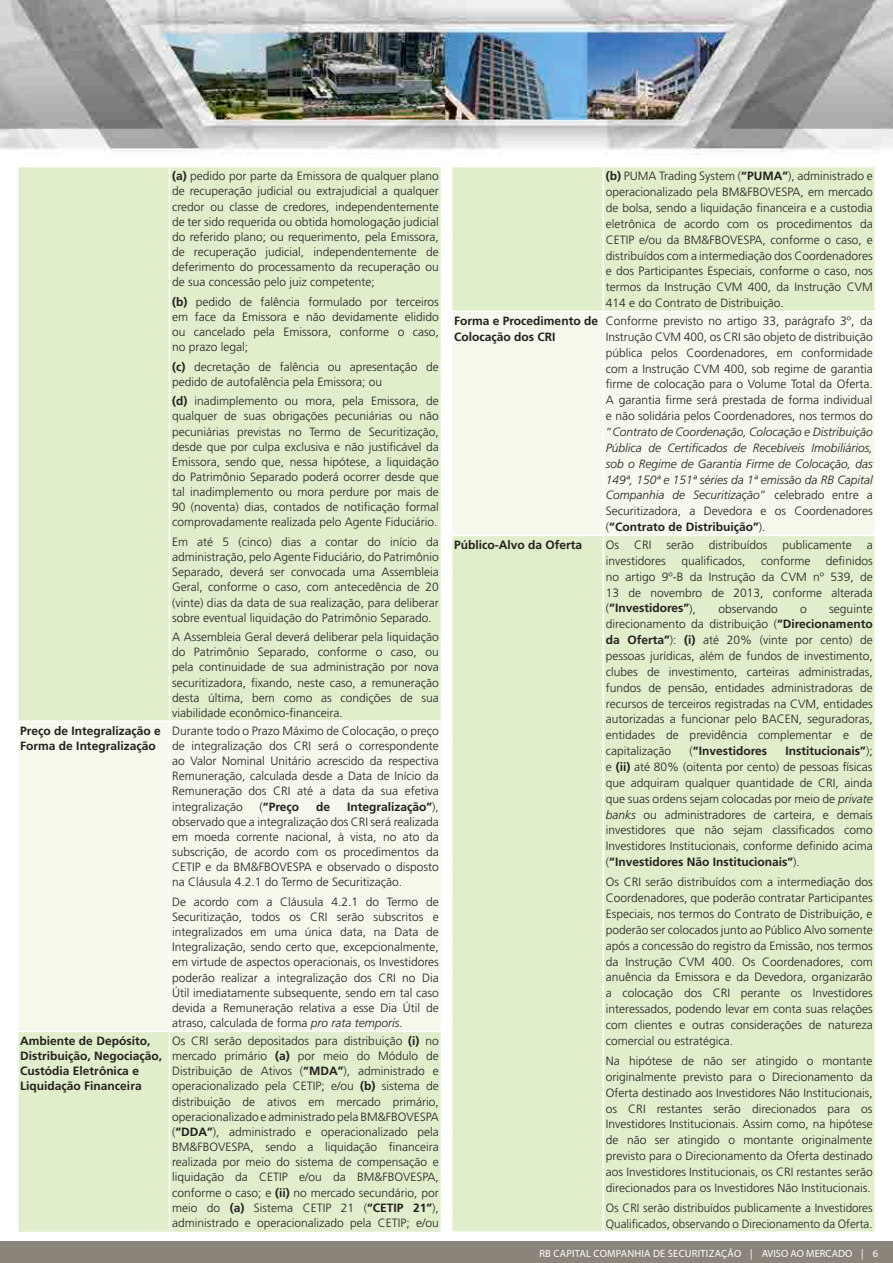
<style>
.page{position:relative;width:893px;height:1263px;background:#fff}
.page>*{position:absolute;margin:0;border:0;box-sizing:border-box;transform-origin:0 0}
.t1{font:300 12px/15.9px "Frutiger";color:#231f20;text-align:justify}
.t2{font:700 12px/15.1px "Frutiger";color:#231f20}
.t3{font:10.5px "Myriad Pro";letter-spacing:.02em;color:#fff}
.s1{font-weight:700}
.s2{font-style:italic}
.s3{font-weight:300}
</style>
<div class="page">
<img style="left:0;top:0;width:893px;height:155px">
<div style="left:19px;top:167px;width:422px;height:1065px;background:#e1eecb"></div>
<div style="left:19px;top:722px;width:422px;height:309px;background:#f4f9eb"></div>
<hr style="left:169px;top:167px;width:1px;height:553px;background:#fff">
<hr style="left:17px;top:720px;width:152px;height:2px;background:#fff">
<hr style="left:169px;top:720px;width:273px;height:2px;background:#fff">
<hr style="left:169px;top:722px;width:1px;height:309px;background:#fff">
<hr style="left:17px;top:1031px;width:152px;height:1px;background:#fff">
<hr style="left:169px;top:1031px;width:273px;height:1px;background:#fff">
<hr style="left:169px;top:1032px;width:1px;height:200px;background:#fff">
<div style="left:452px;top:167px;width:422px;height:1064px;background:#e1eecb"></div>
<div style="left:452px;top:312px;width:422px;height:223px;background:#f4f9eb"></div>
<hr style="left:603px;top:167px;width:1px;height:144px;background:#fff">
<hr style="left:451px;top:311px;width:152px;height:1px;background:#fff">
<hr style="left:603px;top:311px;width:273px;height:1px;background:#fff">
<hr style="left:603px;top:312px;width:1px;height:223px;background:#fff">
<hr style="left:451px;top:535px;width:152px;height:1px;background:#fff">
<hr style="left:603px;top:535px;width:273px;height:1px;background:#fff">
<hr style="left:603px;top:536px;width:1px;height:695px;background:#fff">
<div style="left:0;top:1241px;width:893px;height:22px;background:#8b847b"></div>
<p class="t1" style="left:172px;top:168px;width:268px;line-height:15.1px"><span class="s1">(a)</span> pedido por parte da Emissora de qualquer plano de recuperação judicial ou extrajudicial a qualquer credor ou classe de credores, independentemente de ter sido requerida ou obtida homologação judicial do referido plano; ou requerimento, pela Emissora, de recuperação judicial, independentemente de deferimento do processamento da recuperação ou de sua concessão pelo juiz competente;</p>
<p class="t1" style="left:172px;top:294px;width:268px;line-height:15.1px"><span class="s1">(b)</span> pedido de falência formulado por terceiros em face da Emissora e não devidamente elidido ou cancelado pela Emissora, conforme o caso, no prazo legal;</p>
<p class="t1" style="left:172px;top:359px;width:268px;line-height:15.1px"><span class="s1">(c)</span> decretação de falência ou apresentação de pedido de autofalência pela Emissora; ou</p>
<p class="t1" style="left:172px;top:393px;width:268px;line-height:15.1px"><span class="s1">(d)</span> inadimplemento ou mora, pela Emissora, de qualquer de suas obrigações pecuniárias ou não pecuniárias previstas no Termo de Securitização, desde que por culpa exclusiva e não justificável da Emissora, sendo que, nessa hipótese, a liquidação do Patrimônio Separado poderá ocorrer desde que tal inadimplemento ou mora perdure por mais de 90 (noventa) dias, contados de notificação formal comprovadamente realizada pelo Agente Fiduciário.</p>
<p class="t1" style="left:172px;top:534px;width:268px;line-height:15.1px">Em até 5 (cinco) dias a contar do início da administração, pelo Agente Fiduciário, do Patrimônio Separado, deverá ser convocada uma Assembleia Geral, conforme o caso, com antecedência de 20 (vinte) dias da data de sua realização, para deliberar sobre eventual liquidação do Patrimônio Separado.</p>
<p class="t1" style="left:172px;top:629px;width:268px;line-height:15.1px">A Assembleia Geral deverá deliberar pela liquidação do Patrimônio Separado, conforme o caso, ou pela continuidade de sua administração por nova securitizadora, fixando, neste caso, a remuneração desta última, bem como as condições de sua viabilidade econômico-financeira.</p>
<p class="t2" style="left:20px;top:723px;width:142px">Preço de Integralização e<br>Forma de Integralização</p>
<p class="t1" style="left:172px;top:723px;width:268px;line-height:15.1px">Durante todo o Prazo Máximo de Colocação, o preço de integralização dos CRI será o correspondente ao Valor Nominal Unitário acrescido da respectiva Remuneração, calculada desde a Data de Início da Remuneração dos CRI até a data da sua efetiva integralização</p>
<p class="t1" style="left:172px;top:799px;width:268px;line-height:15.1px;text-indent:175px"><span class="s1">Integralização”</span>), observado que a integralização dos CRI será realizada em moeda corrente nacional, à vista, no ato da subscrição, de acordo com os procedimentos da CETIP e da BM&amp;FBOVESPA e observado o disposto na Cláusula 4.2.1 do Termo de Securitização.</p>
<p class="t1" style="left:172px;top:894px;width:268px;line-height:15.1px">De acordo com a Cláusula 4.2.1 do Termo de Securitização, todos os CRI serão subscritos e integralizados em uma única data, na Data de Integralização, sendo certo que, excepcionalmente, em virtude de aspectos operacionais, os Investidores poderão realizar a integralização dos CRI no Dia Útil imediatamente subsequente, sendo em tal caso devida a Remuneração relativa a esse Dia Útil de atraso, calculada de forma <span class="s2">pro rata temporis</span>.</p>
<p class="t2" style="left:260px;top:799px;width:41px"><span class="s3">(</span>“Preço</p>
<p class="t2" style="left:316px;top:799px;width:16px">de</p>
<p class="t2" style="left:20px;top:1033px;width:144px">Ambiente de Depósito,<br>Distribuição, Negociação,<br>Custódia Eletrônica e<br>Liquidação Financeira</p>
<p class="t1" style="left:172px;top:1033px;width:268px;line-height:15.1px">Os CRI serão depositados para distribuição <span class="s1">(i)</span> no mercado primário <span class="s1">(a)</span> por meio do Módulo de Distribuição de Ativos (<span class="s1">“MDA”</span>), administrado e operacionalizado pela CETIP; e/ou <span class="s1">(b)</span> sistema de distribuição de ativos em mercado primário, operacionalizado e administrado pela BM&amp;FBOVESPA (<span class="s1">“DDA”</span>), administrado e operacionalizado pela BM&amp;FBOVESPA, sendo a liquidação financeira realizada por meio do sistema de compensação e liquidação da CETIP e/ou da BM&amp;FBOVESPA, conforme o caso; e <span class="s1">(ii)</span> no mercado secundário, por meio do <span class="s1">(a)</span> Sistema CETIP 21 (<span class="s1">“CETIP 21”</span>), administrado e operacionalizado pela CETIP; e/ou</p>
<p class="t1" style="left:606px;top:168px;width:268px"><span class="s1">(b)</span> PUMA Trading System (<span class="s1">“PUMA”</span>), administrado e operacionalizado pela BM&amp;FBOVESPA, em mercado de bolsa, sendo a liquidação financeira e a custodia eletrônica de acordo com os procedimentos da CETIP e/ou da BM&amp;FBOVESPA, conforme o caso, e distribuídos com a intermediação dos Coordenadores e dos Participantes Especiais, conforme o caso, nos termos da Instrução CVM 400, da Instrução CVM 414 e do Contrato de Distribuição.</p>
<p class="t2" style="left:454px;top:313px;width:145px;line-height:15.9px">Forma e Procedimento de<br>Colocação dos CRI</p>
<p class="t1" style="left:606px;top:313px;width:268px">Conforme previsto no artigo 33, parágrafo 3º, da Instrução CVM 400, os CRI são objeto de distribuição pública pelos Coordenadores, em conformidade com a Instrução CVM 400, sob regime de garantia firme de colocação para o Volume Total da Oferta.<br>A garantia firme será prestada de forma individual e não solidária pelos Coordenadores, nos termos do “<span class="s2">Contrato de Coordenação, Colocação e Distribuição Pública de Certificados de Recebíveis Imobiliários, sob o Regime de Garantia Firme de Colocação, das 149ª, 150ª e 151ª séries da 1ª emissão da RB Capital Companhia de Securitização</span>” celebrado entre a Securitizadora, a Devedora e os Coordenadores (<span class="s1">“Contrato de Distribuição”</span>).</p>
<p class="t2" style="left:454px;top:537px;width:130px">Público-Alvo da Oferta</p>
<p class="t1" style="left:606px;top:537px;width:268px">Os CRI serão distribuídos publicamente a investidores</p>
<p class="t1" style="left:606px;top:553px;width:268px;text-indent:220px">definidos no artigo 9º-B da Instrução da CVM nº 539, de 13 de novembro de 2013, conforme alterada (<span class="s1">“Investidores”</span>),</p>
<p class="t1" style="left:681px;top:553px;width:66px">qualificados,</p>
<p class="t1" style="left:761px;top:553px;width:51px">conforme</p>
<p class="t1" style="left:718px;top:600px;width:61px">observando</p>
<p class="t1" style="left:800px;top:600px;width:8px">o</p>
<p class="t1" style="left:606px;top:600px;width:268px;text-indent:223px">seguinte direcionamento da distribuição (<span class="s1">“Direcionamento da Oferta”</span>): <span class="s1">(i)</span> até 20% (vinte por cento) de pessoas jurídicas, além de fundos de investimento, clubes de investimento, carteiras administradas, fundos de pensão, entidades administradoras de recursos de terceiros registradas na CVM, entidades autorizadas a funcionar pelo BACEN, seguradoras, entidades de previdência complementar e de capitalização</p>
<p class="t1" style="left:606px;top:743px;width:268px;text-indent:180px"><span class="s1">Institucionais”</span>); e <span class="s1">(ii)</span> até 80% (oitenta por cento) de pessoas físicas que adquiram qualquer quantidade de CRI, ainda que suas ordens sejam colocadas por meio de <span class="s2">private banks</span> ou administradores de carteira, e demais investidores que não sejam classificados como Investidores Institucionais, conforme definido acima (<span class="s1">“Investidores Não Institucionais”</span>).</p>
<p class="t1" style="left:606px;top:874px;width:268px">Os CRI serão distribuídos com a intermediação dos Coordenadores, que poderão contratar Participantes Especiais, nos termos do Contrato de Distribuição, e poderão ser colocados junto ao Público Alvo somente após a concessão do registro da Emissão, nos termos da Instrução CVM 400. Os Coordenadores, com anuência da Emissora e da Devedora, organizarão a colocação dos CRI perante os Investidores interessados, podendo levar em conta suas relações com clientes e outras considerações de natureza comercial ou estratégica.</p>
<p class="t1" style="left:606px;top:1053px;width:268px">Na hipótese de não ser atingido o montante originalmente previsto para o Direcionamento da Oferta destinado aos Investidores Não Institucionais, os CRI restantes serão direcionados para os Investidores Institucionais. Assim como, na hipótese de não ser atingido o montante originalmente previsto para o Direcionamento da Oferta destinado aos Investidores Institucionais, os CRI restantes serão direcionados para os Investidores Não Institucionais.</p>
<p class="t1" style="left:606px;top:1200px;width:268px">Os CRI serão distribuídos publicamente a Investidores<br>Qualificados, observando o Direcionamento da Oferta.</p>
<p class="t3" style="left:539px;top:1246px;width:340px">RB CAPITAL COMPANHIA DE SECURITIZAÇÃO | AVISO AO MERCADO | 6</p>
<p class="t2" style="left:690px;top:743px;width:79px"><span class="s3">(</span>“Investidores</p>
</div>
